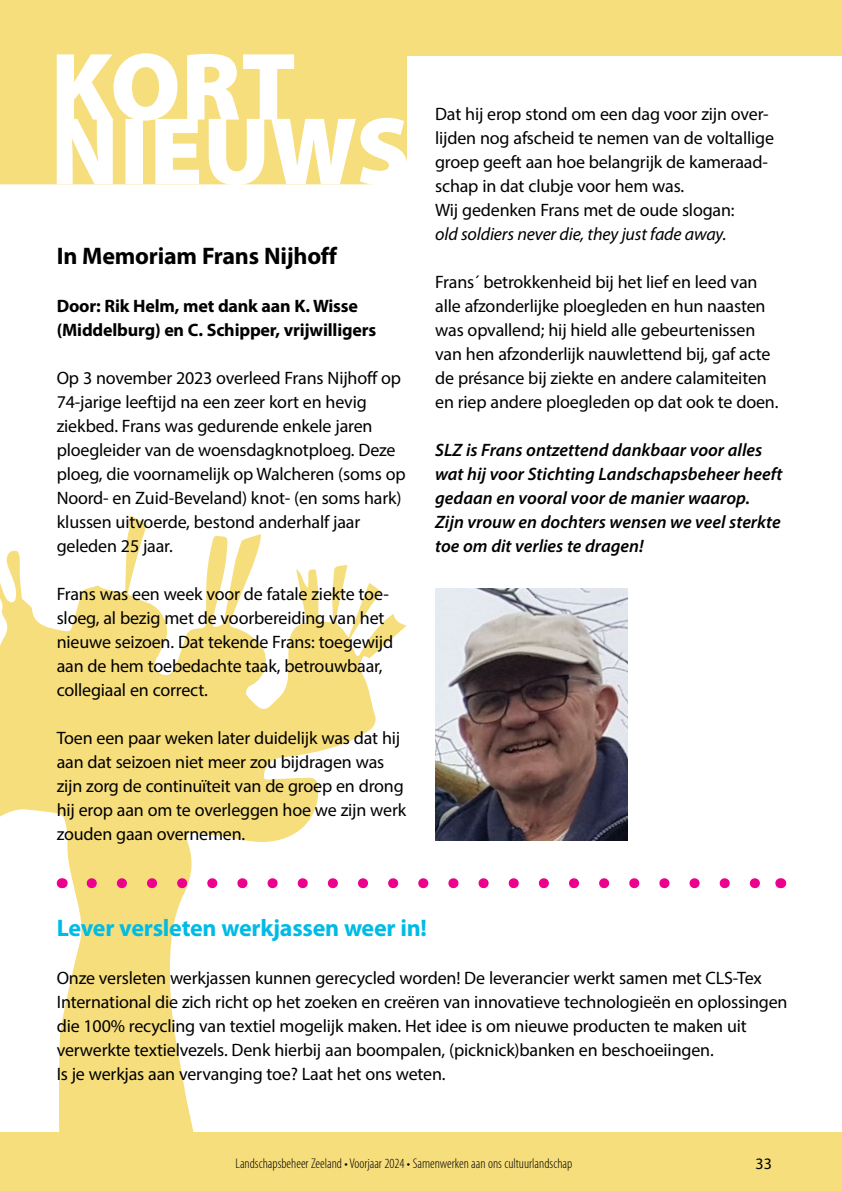
<style>
.page{position:relative;width:842px;height:1191px;background:#fff}
.page>*{position:absolute;margin:0;border:0;box-sizing:border-box;transform-origin:0 0}
.t1{font:700 24px "Myriad Pro";letter-spacing:-.01em;color:#00bbe5}
.t2{font:700 24px "Myriad Pro";letter-spacing:-.01em;color:#000}
.t3{font:18px/24px "Myriad Pro";letter-spacing:-.01em;color:#000}
.t4{font:italic 600 18px/24px "Myriad Pro";color:#000}
.t5{font:700 18px/24px "Myriad Pro";letter-spacing:-.01em;color:#000}
.t6{font:italic 18px "Myriad Pro";letter-spacing:-.01em;color:#000}
.t7{font:16px "Myriad Pro";color:#000}
.t8{font:300 condensed 14px "Myriad Pro";color:#000}
</style>
<div class="page">
<svg style="left:0;top:515px;width:407px;height:617px"></svg>
<div style="left:0;top:0;width:842px;height:55px;background:#f6de7c"></div>
<div style="left:0;top:54px;width:57px;height:130px;background:#f6de7c"></div>
<svg style="left:57px;top:53px;width:350px;height:132px"></svg>
<img style="left:435px;top:588px;width:193px;height:253px">
<div style="left:0;top:1132px;width:842px;height:59px;background:#f6de7c"></div>
<svg style="left:92px;top:878px;width:668px;height:10px"></svg>
<h1 class="t2" style="left:57px;top:240px;width:282px">In Memoriam Frans Nijhoff</h1>
<p class="t5" style="left:57px;top:293px;width:321px">Door: Rik Helm, met dank aan K. Wisse (Middelburg) en C. Schipper, vrijwilligers</p>
<p class="t3" style="left:57px;top:366px;width:350px">Op 3 november 2023 overleed Frans Nijhoff op 74-jarige leeftijd na een zeer kort en hevig ziekbed. Frans was gedurende enkele jaren ploegleider van de woensdagknotploeg. Deze ploeg, die voornamelijk op Walcheren (soms op Noord- en Zuid-Beveland) knot- (en soms hark) klussen uitvoerde, bestond anderhalf jaar geleden 25 jaar.</p>
<p class="t3" style="left:57px;top:582px;width:338px">Frans was een week voor de fatale ziekte toe&shy;sloeg, al bezig met de voorbereiding van het nieuwe seizoen. Dat tekende Frans: toegewijd aan de hem toebedachte taak, betrouwbaar, collegiaal en correct.</p>
<p class="t3" style="left:57px;top:726px;width:351px">Toen een paar weken later duidelijk was dat hij aan dat seizoen niet meer zou bijdragen was zijn zorg de continuïteit van de groep en drong hij erop aan om te overleggen hoe we zijn werk zouden gaan overnemen.</p>
<p class="t3" style="left:435px;top:102px;width:340px">Dat hij erop stond om een dag voor zijn over&shy;lijden nog afscheid te nemen van de voltallige groep geeft aan hoe belangrijk de kameraad&shy;schap in dat clubje voor hem was.<br>Wij gedenken Frans met de oude slogan:</p>
<p class="t6" style="left:435px;top:223px;width:293px">old soldiers never die, they just fade away.</p>
<p class="t3" style="left:435px;top:270px;width:343px">Frans´ betrokkenheid bij het lief en leed van alle afzonderlijke ploegleden en hun naasten was opvallend; hij hield alle gebeurtenissen van hen afzonderlijk nauwlettend bij, gaf acte de présance bij ziekte en andere calamiteiten en riep andere ploegleden op dat ook te doen.</p>
<p class="t4" style="left:435px;top:437px;width:349px">SLZ is Frans ontzettend dankbaar voor alles wat hij voor Stichting Landschapsbeheer heeft gedaan en vooral voor de manier waarop.<br>Zijn vrouw en dochters wensen we veel sterkte toe om dit verlies te dragen!</p>
<h1 class="t1" style="left:57px;top:912px;width:372px">Lever versleten werkjassen weer in!</h1>
<p class="t3" style="left:57px;top:966px;width:732px">Onze versleten werkjassen kunnen gerecycled worden! De leverancier werkt samen met CLS-Tex International die zich richt op het zoeken en creëren van innovatieve technologieën en oplossingen die 100% recycling van textiel mogelijk maken. Het idee is om nieuwe producten te maken uit verwerkte textielvezels. Denk hierbij aan boompalen, (picknick)banken en beschoeiingen.<br>Is je werkjas aan vervanging toe? Laat het ons weten.</p>
<p class="t8" style="left:236px;top:1155px;width:338px">Landschapsbeheer Zeeland • Voorjaar 2024 • Samenwerken aan ons cultuurlandschap</p>
<p class="t7" style="left:755px;top:1153px;width:18px">33</p>
</div>
